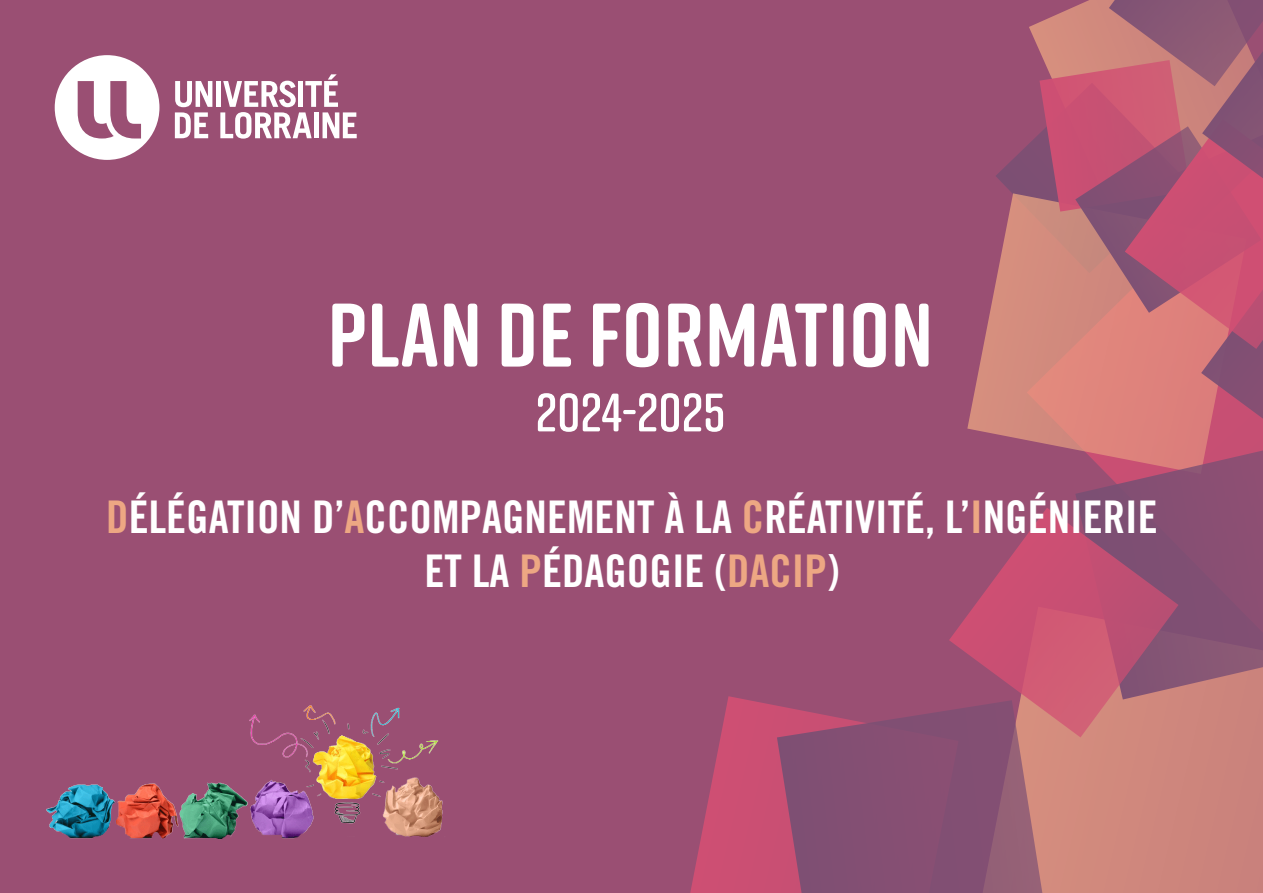
<style>
.page{position:relative;width:1263px;height:893px;background:#9a4f73}
.page>*{position:absolute;margin:0;border:0;box-sizing:border-box;transform-origin:0 0}
.t1{font:700 90px "Rift Soft";letter-spacing:.01em;color:#fff}
.t2{font:600 54px "Rift Soft";color:#fff}
.t3{font:45px/54px "Trade Gothic LT Std Bd Cn 20";color:#fff;text-align:center}
.s1{color:#eda783}
</style>
<div class="page">
<div style="left:216px;top:81px;width:5px;height:26px;background:#fff"></div>
<svg style="left:175px;top:81px;width:37px;height:57px"></svg>
<svg style="left:220px;top:74px;width:137px;height:65px"></svg>
<svg style="left:55px;top:55px;width:104px;height:105px"></svg>
<img style="left:46px;top:705px;width:397px;height:134px">
<div style="left:1049px;top:699px;width:214px;height:194px;background:#ce867d"></div>
<svg style="left:690px;top:696px;width:87px;height:197px;fill:#cc4f73"></svg>
<svg style="left:967px;top:287px;width:28px;height:147px"></svg>
<svg style="left:777px;top:705px;width:272px;height:188px;background:#8f5474"></svg>
<svg style="left:1075px;top:467px;width:188px;height:232px;fill:#894f73"></svg>
<svg style="left:949px;top:508px;width:229px;height:229px"></svg>
<svg style="left:995px;top:0;width:268px;height:467px;background:#bc6877"></svg>
<h1 class="t1" style="left:328px;top:271px;width:607px">PLAN DE FORMATION</h1>
<p class="t2" style="left:536px;top:374px;width:191px">2024-2025</p>
<p class="t3" style="left:106px;top:490px;width:1053px"><span class="s1">D</span>ÉLÉGATION D’<span class="s1">A</span>CCOMPAGNEMENT À LA <span class="s1">C</span>RÉATIVITÉ, L’<span class="s1">I</span>NGÉNIERIE<br>ET LA <span class="s1">P</span>ÉDAGOGIE (<span class="s1">DACIP</span>)</p>
</div>
